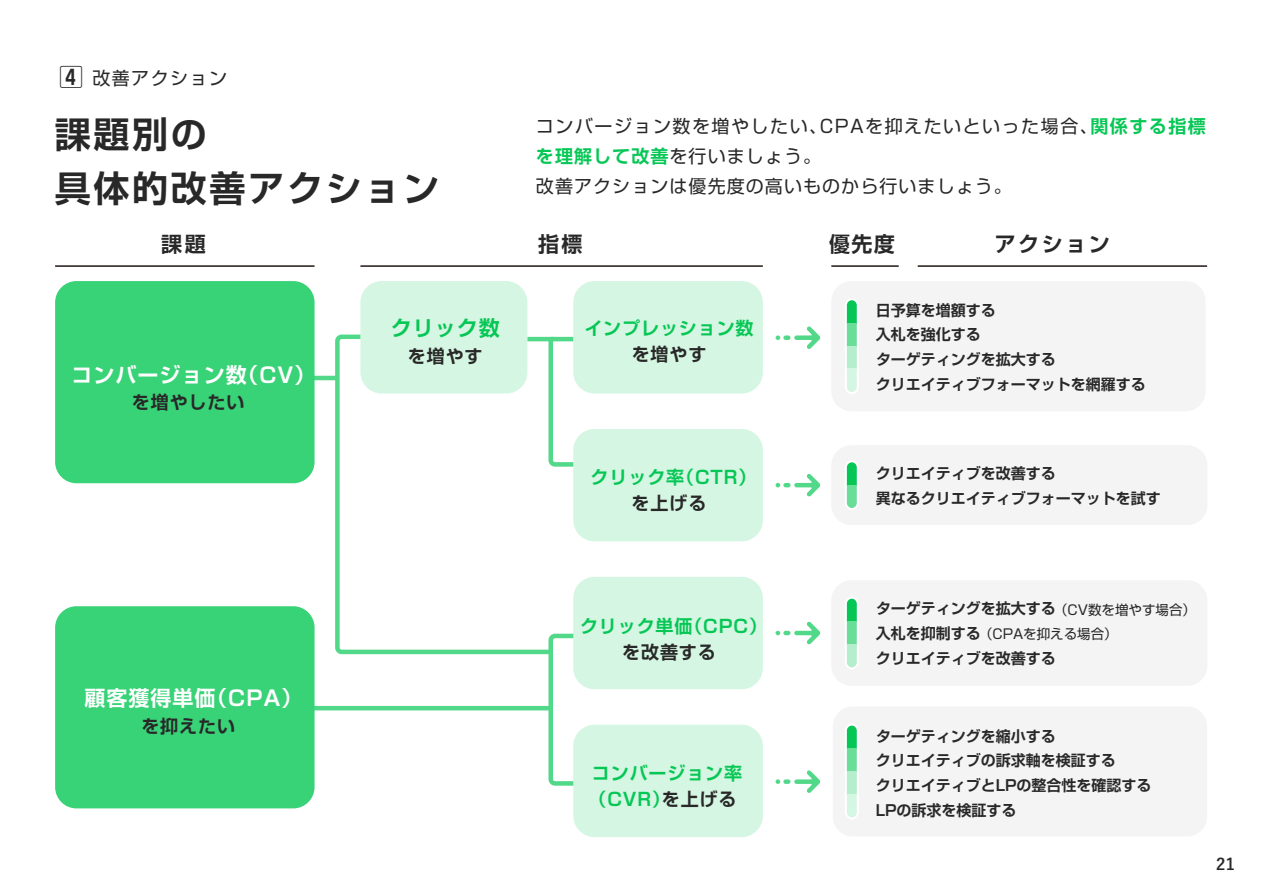
<style>
.page{position:relative;width:1263px;height:893px;background:#fff}
.page>*{position:absolute;margin:0;border:0;box-sizing:border-box;transform-origin:0 0}
.t1{font:700 36px/53.1px "Shin Go Pro De";letter-spacing:.075em;color:#282828}
.t2{font:700 21px "Shin Go Pro De";letter-spacing:.05em;color:#fff}
.t3{font:700 21px "Shin Go Pro De";letter-spacing:.12em;color:#282828}
.t4{font:700 21px "Shin Go Pro De";letter-spacing:.05em;color:#06c755}
.t5{font:18px/30px "Shin Go Pro";letter-spacing:.06em;color:#282828}
.t6{font:700 18px/26.2px "Shin Go Pro De";letter-spacing:.05em;color:#06c755}
.t7{font:700 18px "Shin Go Pro De";letter-spacing:.05em;color:#282828}
.t8{font:18px "Shin Go Pro";letter-spacing:.08em;color:#282828}
.t9{font:700 16.2px "Yu Go";color:#282828}
.t10{font:700 15px/24.8px "Shin Go Pro De";color:#282828}
.t11{font:13.5px "Shin Go Pro";color:#282828}
.s1{font-family:"Shin Go Pro De";font-weight:700;font-size:24px}
.s2{font-family:"Shin Go Pro De";font-weight:700;color:#06c755}
.s3{color:#282828}
.s4{font-family:"Shin Go Pro";font-weight:400;font-size:13.5px}
.s5{font-family:"Shin Go Pro De";font-weight:700;font-size:15px}
</style>
<div class="page">
<svg style="left:555px;top:336px;width:22px;height:131px"></svg>
<div style="left:831px;top:281px;width:374px;height:130px;background:#f4f4f4;border-radius:20px"></div>
<div style="left:833px;top:706px;width:374px;height:131px;background:#f4f4f4;border-radius:20px"></div>
<div style="left:360px;top:281px;width:167px;height:112px;background:#d5f6e2;border-radius:21px"></div>
<hr style="left:55px;top:265px;width:260px;height:2px;background:#231815">
<hr style="left:360px;top:265px;width:403px;height:2px;background:#231815">
<hr style="left:831px;top:265px;width:68px;height:2px;background:#231815">
<hr style="left:918px;top:265px;width:289px;height:2px;background:#231815">
<hr style="left:311px;top:376px;width:26px;height:4px;background:#51d888">
<hr style="left:311px;top:706px;width:240px;height:4px;background:#51d888">
<svg style="left:333px;top:332px;width:222px;height:323px"></svg>
<svg style="left:546px;top:631px;width:31px;height:155px"></svg>
<div style="left:55px;top:281px;width:260px;height:202px;background:#38d277;border-radius:21px"></div>
<div style="left:55px;top:606px;width:260px;height:202px;background:#38d277;border-radius:21px"></div>
<div style="left:573px;top:281px;width:190px;height:112px;background:#d5f6e2;border-radius:21px"></div>
<div style="left:573px;top:429px;width:190px;height:112px;background:#d5f6e2;border-radius:21px"></div>
<div style="left:573px;top:577px;width:190px;height:112px;background:#d5f6e2;border-radius:21px"></div>
<div style="left:573px;top:725px;width:190px;height:112px;background:#d5f6e2;border-radius:21px"></div>
<svg style="left:775px;top:326px;width:45px;height:23px"></svg>
<svg style="left:775px;top:770px;width:45px;height:23px"></svg>
<svg style="left:775px;top:474px;width:45px;height:23px"></svg>
<svg style="left:775px;top:621px;width:45px;height:23px"></svg>
<svg style="left:845px;top:299px;width:13px;height:95px"></svg>
<div style="left:847px;top:300px;width:10px;height:23px;background:#06c755"></div>
<div style="left:847px;top:323px;width:10px;height:23px;background:#6add99"></div>
<div style="left:847px;top:346px;width:10px;height:23px;background:#b4eecc"></div>
<div style="left:847px;top:369px;width:10px;height:23px;background:#d5f6e2"></div>
<svg style="left:845px;top:724px;width:13px;height:95px"></svg>
<div style="left:847px;top:726px;width:10px;height:22px;background:#06c755"></div>
<div style="left:847px;top:748px;width:10px;height:23px;background:#6add99"></div>
<div style="left:847px;top:771px;width:10px;height:23px;background:#b4eecc"></div>
<div style="left:847px;top:794px;width:10px;height:23px;background:#d5f6e2"></div>
<div style="left:831px;top:580px;width:376px;height:106px;background:#f4f4f4;border-radius:20px"></div>
<svg style="left:845px;top:597px;width:13px;height:72px"></svg>
<div style="left:847px;top:599px;width:10px;height:23px;background:#06c755"></div>
<div style="left:847px;top:622px;width:10px;height:23px;background:#6add99"></div>
<div style="left:847px;top:644px;width:10px;height:23px;background:#b4eecc"></div>
<div style="left:831px;top:445px;width:376px;height:80px;background:#f4f4f4;border-radius:20px"></div>
<svg style="left:845px;top:461px;width:13px;height:49px"></svg>
<div style="left:847px;top:462px;width:10px;height:23px;background:#06c755"></div>
<div style="left:847px;top:485px;width:10px;height:23px;background:#6add99"></div>
<p class="t8" style="left:59px;top:63px;width:169px"><span class="s1">4</span> 改善アクション</p>
<h1 class="t1" style="left:55px;top:104px;width:386px">課題別の<br>具体的改善アクション</h1>
<p class="t5" style="left:536px;top:109px;width:671px">コンバージョン数を増やしたい、CPAを抑えたいといった場合、<span class="s2">関係する指標を理解して改善</span>を行いましょう。<br>改善アクションは優先度の高いものから行いましょう。</p>
<h2 class="t3" style="left:161px;top:227px;width:46px">課題</h2>
<h2 class="t3" style="left:538px;top:227px;width:46px">指標</h2>
<h2 class="t3" style="left:829px;top:227px;width:67px">優先度</h2>
<h2 class="t3" style="left:995px;top:227px;width:117px">アクション</h2>
<h2 class="t2" style="left:71px;top:358px;width:246px">コンバージョン数（CV）</h2>
<p class="t7" style="left:132px;top:388px;width:114px">を増やしたい</p>
<h2 class="t4" style="left:391px;top:311px;width:111px">クリック数</h2>
<p class="t7" style="left:408px;top:341px;width:76px">を増やす</p>
<p class="t6" style="left:584px;top:313px;width:171px">インプレッション数</p>
<p class="t7" style="left:632px;top:339px;width:76px">を増やす</p>
<p class="t6" style="left:591px;top:462px;width:167px">クリック率（CTR）</p>
<p class="t7" style="left:632px;top:488px;width:76px">を上げる</p>
<p class="t10" style="left:876px;top:296px;width:271px">日予算を増額する<br>入札を強化する<br>ターゲティングを拡大する<br>クリエイティブフォーマットを網羅する</p>
<p class="t10" style="left:876px;top:459px;width:286px">クリエイティブを改善する<br>異なるクリエイティブフォーマットを試す</p>
<h2 class="t2" style="left:84px;top:681px;width:220px">顧客獲得単価（CPA）</h2>
<p class="t7" style="left:141px;top:711px;width:95px">を抑えたい</p>
<p class="t6" style="left:580px;top:611px;width:189px">クリック単価（CPC）</p>
<p class="t7" style="left:622px;top:637px;width:95px">を改善する</p>
<p class="t6" style="left:588px;top:758px;width:155px">コンバージョン率（CVR）<span class="s3">を上げる</span></p>
<p class="t10" style="left:876px;top:594px;width:322px">ターゲティングを拡大する<span class="s4">（CV数を増やす場合）</span></p>
<p class="t11" style="left:876px;top:623px;width:243px"><span class="s5">入札を抑制する</span>（CPAを抑える場合）</p>
<p class="t10" style="left:876px;top:644px;width:181px">クリエイティブを改善する</p>
<p class="t10" style="left:876px;top:722px;width:277px">ターゲティングを縮小する<br>クリエイティブの訴求軸を検証する<br>クリエイティブとLPの整合性を確認する<br>LPの訴求を検証する</p>
<p class="t9" style="left:1216px;top:855px;width:21px">21</p>
</div>
